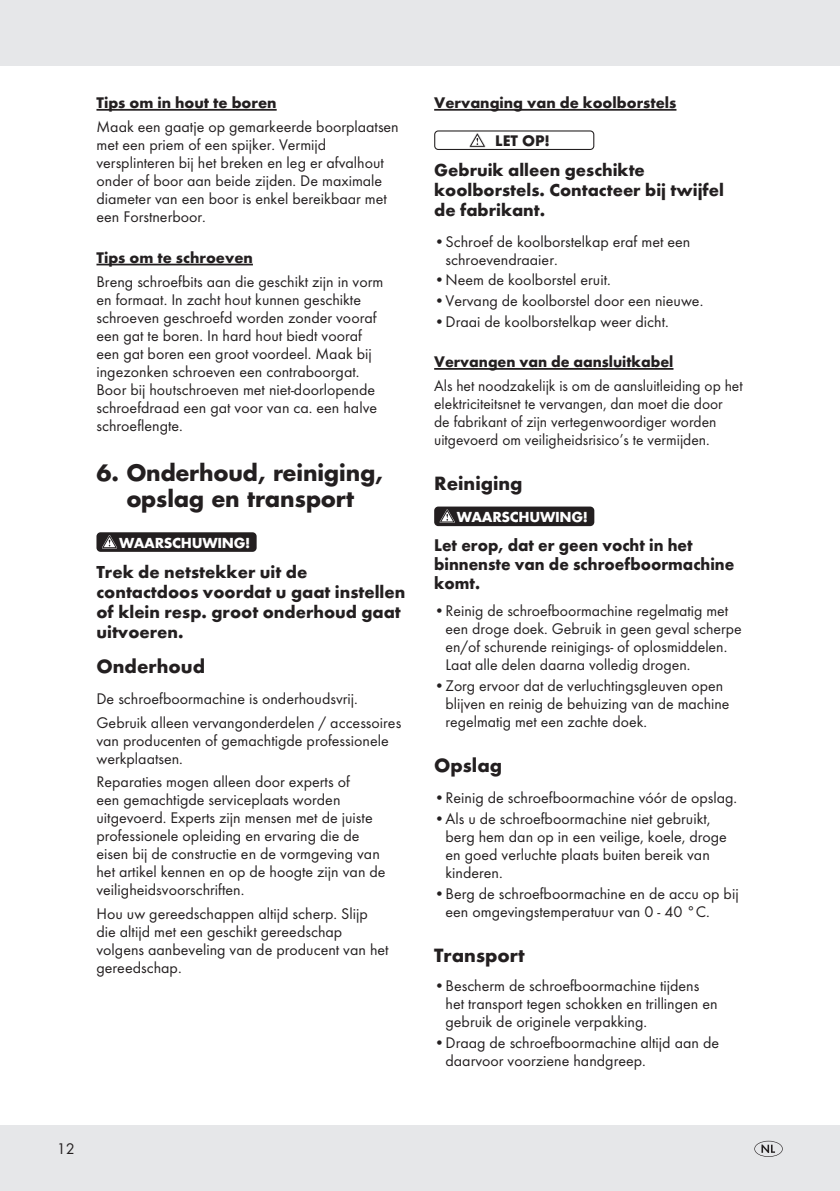
<style>
.page{position:relative;width:840px;height:1191px;background:#fff}
.page>*{position:absolute;margin:0;border:0;box-sizing:border-box;transform-origin:0 0}
.t1{font:700 22px/26.4px "Futura Std";color:#231f20;text-align:center}
.Headlines{font:700 20px "Futura TOT";color:#231f20}
.warnhinweise{font:700 18px/20px "Futura TOT";color:#231f20}
.warnhinweise-2{font:700 17.6px/19.2px "Futura TOT";color:#231f20;scale:.95 1}
.lauftext{font:16px/18px "Futura TOT";color:#231f20}
.lauftext-2{font:700 16px "Futura TOT";color:#231f20}
.warnhinweise_auf_sch{font:700 16px "Futura TOT";color:#231f20}
.warnhinweise_auf_sch-2{font:700 15.2px "Futura TOT";letter-spacing:-.02em;color:#fff}
</style>
<div class="page">
<div style="left:0;top:0;width:839px;height:65px;background:#e6e7e9"></div>
<div style="left:0;top:1125px;width:839px;height:66px;background:#e6e7e9"></div>
<svg style="left:754px;top:1140px;width:28px;height:17px"></svg>
<hr style="left:96px;top:109px;width:180px;height:2px;background:#231f20">
<hr style="left:96px;top:264px;width:157px;height:1px;background:#231f20">
<div style="left:96px;top:532px;width:160px;height:20px;background:#231f20;border-radius:4px"></div>
<svg style="left:102px;top:535px;width:15px;height:13px"></svg>
<div style="left:434px;top:130px;width:160px;height:20px;border:1px solid #231f20;border-radius:4px"></div>
<svg style="left:469px;top:133px;width:16px;height:14px"></svg>
<hr style="left:434px;top:109px;width:242px;height:2px;background:#231f20">
<hr style="left:434px;top:368px;width:239px;height:2px;background:#231f20">
<div style="left:434px;top:506px;width:160px;height:20px;background:#231f20;border-radius:4px"></div>
<svg style="left:439px;top:509px;width:15px;height:14px"></svg>
<p class="lauftext-2" style="left:96px;top:93px;width:182px">Tips om in hout te boren</p>
<p class="lauftext" style="left:96px;top:117px;width:304px">Maak een gaatje op gemarkeerde boorplaatsen met een priem of een spijker. Vermijd versplinteren bij het breken en leg er afvalhout onder of boor aan beide zijden. De maximale diameter van een boor is enkel bereikbaar met een Forstnerboor.</p>
<p class="lauftext-2" style="left:96px;top:248px;width:158px">Tips om te schroeven</p>
<p class="lauftext" style="left:96px;top:272px;width:288px">Breng schroefbits aan die geschikt zijn in vorm en formaat. In zacht hout kunnen geschikte schroeven geschroefd worden zonder vooraf een gat te boren. In hard hout biedt vooraf een gat boren een groot voordeel. Maak bij ingezonken schroeven een contraboorgat.<br>Boor bij houtschroeven met niet-doorlopende schroefdraad een gat voor van ca. een halve schroeflengte.</p>
<p class="t1" style="left:96px;top:459px;width:288px">6. Onderhoud, reiniging, opslag en transport</p>
<p class="warnhinweise_auf_sch-2" style="left:119px;top:533px;width:132px">WAARSCHUWING!</p>
<p class="warnhinweise" style="left:96px;top:561px;width:310px">Trek de netstekker uit de contactdoos voordat u gaat instellen of klein resp. groot onderhoud gaat uitvoeren.</p>
<p class="Headlines" style="left:96px;top:654px;width:110px">Onderhoud</p>
<p class="lauftext" style="left:96px;top:689px;width:263px">De schroefboormachine is onderhoudsvrij.</p>
<p class="lauftext" style="left:96px;top:713px;width:306px">Gebruik alleen vervangonderdelen / accessoires van producenten of gemachtigde professionele werkplaatsen.</p>
<p class="lauftext" style="left:96px;top:773px;width:290px">Reparaties mogen alleen door experts of<br>een gemachtigde serviceplaats worden uitgevoerd. Experts zijn mensen met de juiste professionele opleiding en ervaring die de eisen bij de constructie en de vormgeving van het artikel kennen en op de hoogte zijn van de veiligheidsvoorschriften.</p>
<p class="lauftext" style="left:96px;top:904px;width:293px">Hou uw gereedschappen altijd scherp. Slijp die altijd met een geschikt gereedschap volgens aanbeveling van de producent van het gereedschap.</p>
<p class="lauftext" style="left:57px;top:1139px;width:20px">12</p>
<p class="lauftext-2" style="left:434px;top:93px;width:244px">Vervanging van de koolborstels</p>
<p class="warnhinweise_auf_sch" style="left:495px;top:131px;width:56px">LET OP!</p>
<p class="warnhinweise" style="left:434px;top:159px;width:291px">Gebruik alleen geschikte koolborstels. Contacteer bij twijfel de fabrikant.</p>
<p class="lauftext" style="left:445px;top:232px;width:246px;text-indent:-11px">•Schroef de koolborstelkap eraf met een schroevendraaier.</p>
<p class="lauftext" style="left:434px;top:271px;width:178px">•Neem de koolborstel eruit.</p>
<p class="lauftext" style="left:434px;top:292px;width:270px">•Vervang de koolborstel door een nieuwe.</p>
<p class="lauftext" style="left:434px;top:313px;width:236px">•Draai de koolborstelkap weer dicht.</p>
<p class="lauftext-2" style="left:434px;top:352px;width:241px">Vervangen van de aansluitkabel</p>
<p class="lauftext" style="left:434px;top:376px;width:310px">Als het noodzakelijk is om de aansluitleiding op het elektriciteitsnet te vervangen, dan moet die door<br>de fabrikant of zijn vertegenwoordiger worden uitgevoerd om veiligheidsrisico’s te vermijden.</p>
<p class="Headlines" style="left:434px;top:471px;width:90px">Reiniging</p>
<p class="warnhinweise_auf_sch-2" style="left:456px;top:507px;width:132px">WAARSCHUWING!</p>
<p class="warnhinweise-2" style="left:434px;top:535px;width:317px">Let erop, dat er geen vocht in het binnenste van de schroefboormachine komt.</p>
<p class="lauftext" style="left:445px;top:601px;width:297px;text-indent:-11px">•Reinig de schroefboormachine regelmatig met een droge doek. Gebruik in geen geval scherpe en/of schurende reinigings- of oplosmiddelen.<br>Laat alle delen daarna volledig drogen.</p>
<p class="lauftext" style="left:445px;top:676px;width:285px;text-indent:-11px">•Zorg ervoor dat de verluchtingsgleuven open blijven en reinig de behuizing van de machine regelmatig met een zachte doek.</p>
<p class="Headlines" style="left:434px;top:753px;width:69px">Opslag</p>
<p class="lauftext" style="left:434px;top:788px;width:304px">•Reinig de schroefboormachine vóór de opslag.</p>
<p class="lauftext" style="left:445px;top:809px;width:283px;text-indent:-11px">•Als u de schroefboormachine niet gebruikt, berg hem dan op in een veilige, koele, droge en goed verluchte plaats buiten bereik van kinderen.</p>
<p class="lauftext" style="left:445px;top:884px;width:294px;text-indent:-11px">•Berg de schroefboormachine en de accu op bij een omgevingstemperatuur van 0 - 40 °C.</p>
<p class="Headlines" style="left:434px;top:942px;width:92px">Transport</p>
<p class="lauftext" style="left:445px;top:977px;width:273px;text-indent:-11px">•Bescherm de schroefboormachine tijdens het transport tegen schokken en trillingen en gebruik de originele verpakking.</p>
<p class="lauftext" style="left:445px;top:1033px;width:275px;text-indent:-11px">•Draag de schroefboormachine altijd aan de daarvoor voorziene handgreep.</p>
</div>
